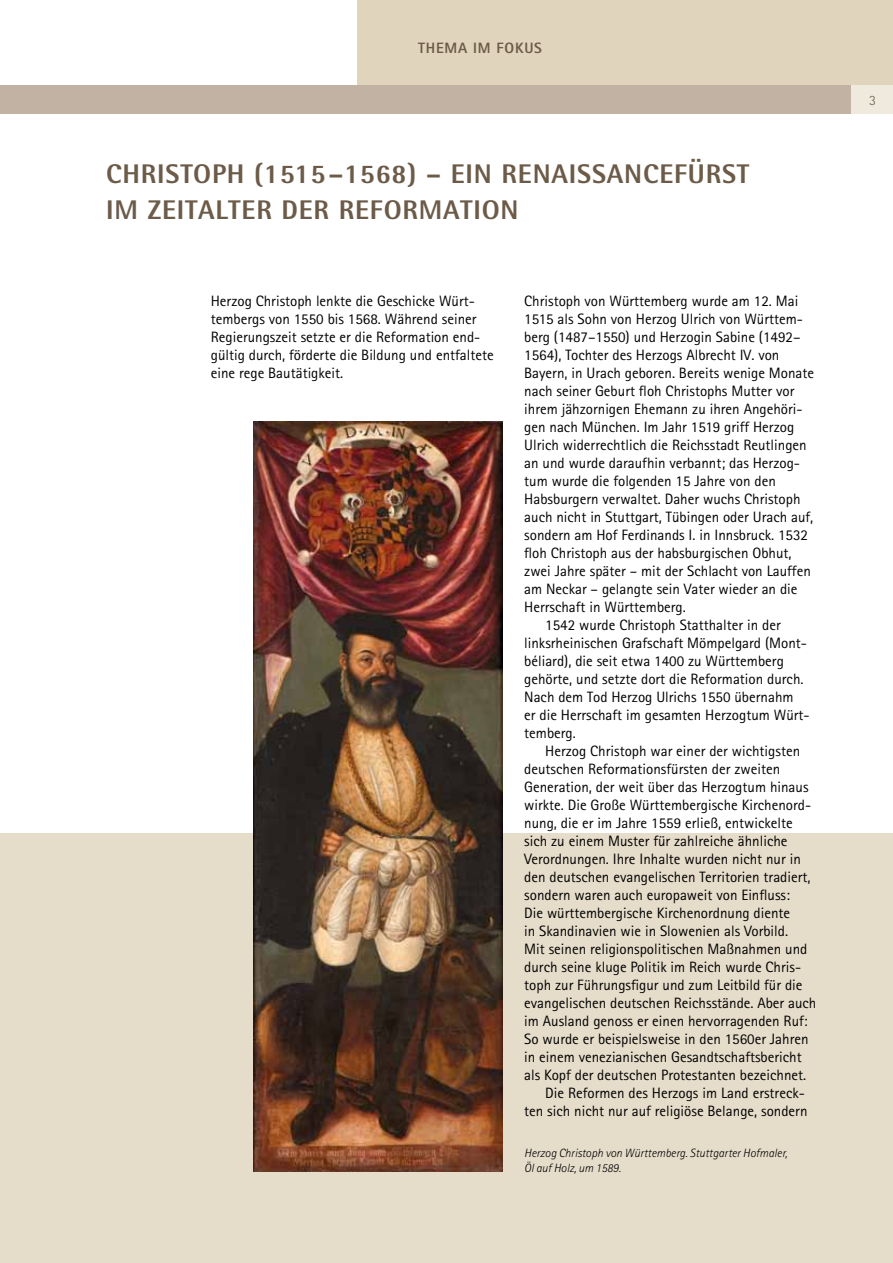
<style>
.page{position:relative;width:893px;height:1263px;background:#fff}
.page>*{position:absolute;margin:0;border:0;box-sizing:border-box;transform-origin:0 0}
.t1{font:800 27px/36px "Rotis Semi Sans";letter-spacing:.03em;color:#6c5b48}
.t2{font:15px/18px "Rotis Sans Serif";color:#000}
.t3{font:800 15px "Rotis Sans Serif";color:#6c5b48}
.t4{font:300 14.25px "Rotis Sans Serif";color:#6c5b48}
.t5{font:italic 300 12px/15px "Rotis Sans Serif";color:#000}
</style>
<div class="page">
<div style="left:357px;top:0;width:536px;height:108px;background:#e0d4bd"></div>
<div style="left:0;top:85px;width:893px;height:29px;background:#c2b2a3"></div>
<div style="left:0;top:833px;width:893px;height:430px;background:#e6dcca"></div>
<div style="left:852px;top:85px;width:41px;height:29px;background:#f0e9dd"></div>
<img style="left:253px;top:421px;width:250px;height:750px">
<p class="t3" style="left:418px;top:38px;width:29px">THEMA</p>
<p class="t3" style="left:473px;top:38px;width:52px">IM FOKUS</p>
<h1 class="t1" style="left:106px;top:156px;width:645px">CHRISTOPH (1515–1568) – EIN RENAISSANCEFÜRST<br>IM ZEITALTER DER REFORMATION</h1>
<p class="t2" style="left:211px;top:292px;width:284px">Herzog Christoph lenkte die Geschicke Würt&shy;tembergs von 1550 bis 1568. Während seiner Regierungszeit setzte er die Reformation end&shy;gültig durch, förderte die Bildung und entfaltete eine rege Bautätigkeit.</p>
<p class="t2" style="left:524px;top:292px;width:276px">Christoph von Württemberg wurde am 12. Mai</p>
<p class="t2" style="left:524px;top:310px;width:280px">1515 als Sohn von Herzog Ulrich von Württem-</p>
<p class="t2" style="left:524px;top:328px;width:278px">berg (1487–1550) und Herzogin Sabine (1492–</p>
<p class="t2" style="left:524px;top:346px;width:257px">1564), Tochter des Herzogs Albrecht IV. von</p>
<p class="t2" style="left:524px;top:364px;width:291px">Bayern, in Urach geboren. Bereits wenige Monate</p>
<p class="t2" style="left:524px;top:382px;width:272px">nach seiner Geburt floh Christophs Mutter vor</p>
<p class="t2" style="left:524px;top:400px;width:280px">ihrem jähzornigen Ehemann zu ihren Angehöri-</p>
<p class="t2" style="left:524px;top:418px;width:271px">gen nach München. Im Jahr 1519 griff Herzog</p>
<p class="t2" style="left:524px;top:436px;width:284px">Ulrich widerrechtlich die Reichsstadt Reutlingen</p>
<p class="t2" style="left:524px;top:454px;width:277px">an und wurde daraufhin verbannt; das Herzog-</p>
<p class="t2" style="left:524px;top:472px;width:253px">tum wurde die folgenden 15 Jahre von den</p>
<p class="t2" style="left:524px;top:490px;width:278px">Habsburgern verwaltet. Daher wuchs Christoph</p>
<p class="t2" style="left:524px;top:508px;width:291px">auch nicht in Stuttgart, Tübingen oder Urach auf,</p>
<p class="t2" style="left:524px;top:526px;width:285px">sondern am Hof Ferdinands I. in Innsbruck. 1532</p>
<p class="t2" style="left:524px;top:544px;width:269px">floh Christoph aus der habsburgischen Obhut,</p>
<p class="t2" style="left:524px;top:562px;width:288px">zwei Jahre später – mit der Schlacht von Lauffen</p>
<p class="t2" style="left:524px;top:580px;width:275px">am Neckar – gelangte sein Vater wieder an die</p>
<p class="t2" style="left:524px;top:598px;width:163px">Herrschaft in Württemberg.</p>
<p class="t2" style="left:545px;top:616px;width:237px">1542 wurde Christoph Statthalter in der</p>
<p class="t2" style="left:524px;top:634px;width:284px">linksrheinischen Grafschaft Mömpelgard (Mont-</p>
<p class="t2" style="left:524px;top:652px;width:261px">béliard), die seit etwa 1400 zu Württemberg</p>
<p class="t2" style="left:524px;top:670px;width:281px">gehörte, und setzte dort die Reformation durch.</p>
<p class="t2" style="left:524px;top:688px;width:271px">Nach dem Tod Herzog Ulrichs 1550 übernahm</p>
<p class="t2" style="left:524px;top:706px;width:287px">er die Herrschaft im gesamten Herzogtum Würt-</p>
<p class="t2" style="left:524px;top:724px;width:53px">temberg.</p>
<p class="t2" style="left:545px;top:742px;width:256px">Herzog Christoph war einer der wichtigsten</p>
<p class="t2" style="left:524px;top:760px;width:258px">deutschen Reformationsfürsten der zweiten</p>
<p class="t2" style="left:524px;top:778px;width:286px">Generation, der weit über das Herzogtum hinaus</p>
<p class="t2" style="left:524px;top:796px;width:288px">wirkte. Die Große Württembergische Kirchenord-</p>
<p class="t2" style="left:524px;top:814px;width:270px">nung, die er im Jahre 1559 erließ, entwickelte</p>
<p class="t2" style="left:524px;top:832px;width:265px">sich zu einem Muster für zahlreiche ähnliche</p>
<p class="t2" style="left:524px;top:850px;width:278px">Verordnungen. Ihre Inhalte wurden nicht nur in</p>
<p class="t2" style="left:524px;top:868px;width:288px">den deutschen evangelischen Territorien tradiert,</p>
<p class="t2" style="left:524px;top:886px;width:267px">sondern waren auch europaweit von Einfluss:</p>
<p class="t2" style="left:524px;top:904px;width:268px">Die württembergische Kirchenordnung diente</p>
<p class="t2" style="left:524px;top:922px;width:265px">in Skandinavien wie in Slowenien als Vorbild.</p>
<p class="t2" style="left:524px;top:940px;width:285px">Mit seinen religionspolitischen Maßnahmen und</p>
<p class="t2" style="left:524px;top:958px;width:278px">durch seine kluge Politik im Reich wurde Chris-</p>
<p class="t2" style="left:524px;top:976px;width:280px">toph zur Führungsfigur und zum Leitbild für die</p>
<p class="t2" style="left:524px;top:994px;width:294px">evangelischen deutschen Reichsstände. Aber auch</p>
<p class="t2" style="left:524px;top:1012px;width:285px">im Ausland genoss er einen hervorragenden Ruf:</p>
<p class="t2" style="left:524px;top:1030px;width:286px">So wurde er beispielsweise in den 1560er Jahren</p>
<p class="t2" style="left:524px;top:1048px;width:279px">in einem venezianischen Gesandtschaftsbericht</p>
<p class="t2" style="left:524px;top:1066px;width:284px">als Kopf der deutschen Protestanten bezeichnet.</p>
<p class="t2" style="left:545px;top:1084px;width:261px">Die Reformen des Herzogs im Land erstreck-</p>
<p class="t2" style="left:524px;top:1102px;width:285px">ten sich nicht nur auf religiöse Belange, sondern</p>
<p class="t5" style="left:524px;top:1145px;width:265px">Herzog Christoph von Württemberg. Stuttgarter Hofmaler,<br>Öl auf Holz, um 1589.</p>
<p class="t4" style="left:869px;top:92px;width:8px">3</p>
</div>
